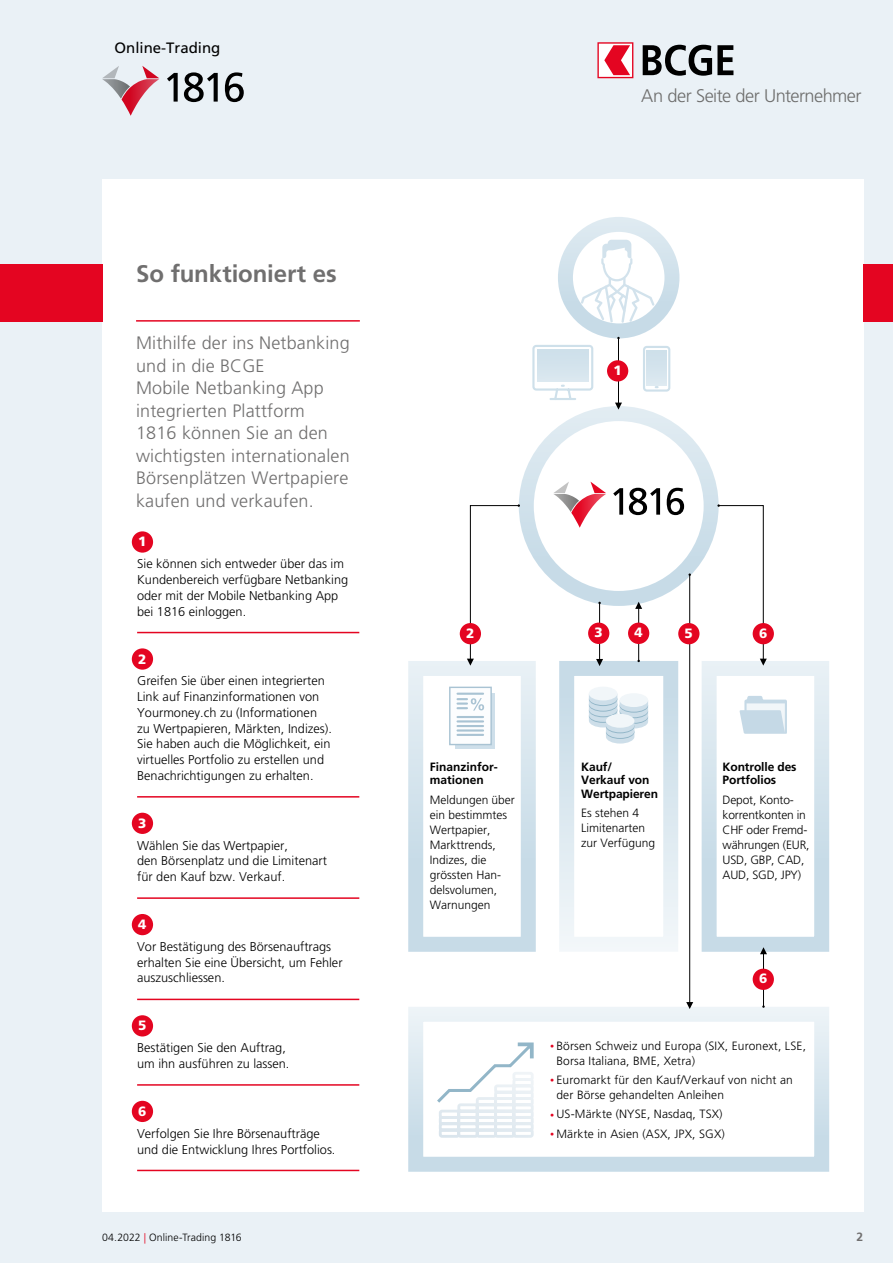
<style>
.page{position:relative;width:893px;height:1263px;background:#eaf1f6}
.page>*{position:absolute;margin:0;border:0;box-sizing:border-box;transform-origin:0 0}
.t1{font:700 24px "Frutiger LT Std";letter-spacing:-.005em;color:#706f6f}
.t2{font:300 18.15px "Frutiger";letter-spacing:-.03em;color:#6d6d6c}
.t3{font:300 18px/22.5px "Frutiger LT Std";letter-spacing:.01em;color:#706f6f}
.t4{font:15px "Frutiger LT Std";color:#000}
.t5{font:900 13.5px "Frutiger";color:#fff}
.t6{font:300 12.75px/15.8px "Frutiger LT Std";color:#000}
.t7{font:300 12px/15px "Frutiger LT Std";color:#000}
.t8{font:700 12px/13.5px "Frutiger LT Std";letter-spacing:-.01em;color:#000}
.t9{font:700 12px "Frutiger LT Std";color:#706f6f}
.t10{font:300 10.5px "Frutiger LT Std";letter-spacing:.005em;color:#000}
.s1{color:#e40521}
.s2{font-size:8.25px;color:#e40521}
</style>
<div class="page">
<div style="left:102px;top:180px;width:761px;height:1032px;background:#fff"></div>
<div style="left:408px;top:1007px;width:421px;height:165px;border:15px solid #b5d0e0"></div>
<div style="left:702px;top:661px;width:127px;height:291px;border:15px solid #b5d0e0"></div>
<div style="left:559px;top:661px;width:119px;height:291px;border:15px solid #b5d0e0"></div>
<div style="left:408px;top:661px;width:128px;height:291px;border:15px solid #b5d0e0"></div>
<div style="left:558px;top:217px;width:121px;height:121px;border:15px solid #b5d0e0;border-radius:50%"></div>
<div style="left:0;top:264px;width:102px;height:57px;background:#e40521"></div>
<div style="left:863px;top:264px;width:30px;height:57px;background:#e40521"></div>
<svg style="left:167px;top:73px;width:11px;height:29px"></svg>
<svg style="left:184px;top:72px;width:34px;height:30px"></svg>
<svg style="left:225px;top:72px;width:19px;height:30px"></svg>
<svg style="left:102px;top:66px;width:57px;height:50px"></svg>
<svg style="left:597px;top:42px;width:36px;height:36px"></svg>
<svg style="left:643px;top:45px;width:90px;height:31px"></svg>
<hr style="left:136px;top:320px;width:224px;height:2px;background:#e40521">
<hr style="left:137px;top:632px;width:222px;height:1px;background:#e40521">
<hr style="left:137px;top:796px;width:222px;height:1px;background:#e40521">
<hr style="left:137px;top:897px;width:222px;height:2px;background:#e40521">
<hr style="left:137px;top:999px;width:222px;height:1px;background:#e40521">
<hr style="left:137px;top:1084px;width:222px;height:2px;background:#e40521">
<hr style="left:137px;top:1170px;width:222px;height:1px;background:#e40521">
<div style="left:132px;top:531px;width:21px;height:22px;background:#e40521;border-radius:50%"></div>
<div style="left:132px;top:648px;width:21px;height:22px;background:#e40521;border-radius:50%"></div>
<div style="left:132px;top:813px;width:21px;height:21px;background:#e40521;border-radius:50%"></div>
<div style="left:132px;top:914px;width:21px;height:21px;background:#e40521;border-radius:50%"></div>
<div style="left:132px;top:1015px;width:21px;height:21px;background:#e40521;border-radius:50%"></div>
<div style="left:132px;top:1101px;width:21px;height:21px;background:#e40521;border-radius:50%"></div>
<svg style="left:532px;top:345px;width:62px;height:55px"></svg>
<div style="left:537px;top:350px;width:51px;height:32px;background:#d3e3ec"></div>
<div style="left:519px;top:406px;width:200px;height:200px;border:15px solid #b5d0e0;border-radius:50%"></div>
<div style="left:643px;top:346px;width:27px;height:46px;border:2px solid #b5d0e0;border-radius:3px"></div>
<div style="left:646px;top:350px;width:21px;height:35px;background:#d4e3ed"></div>
<hr style="left:618px;top:338px;width:1px;height:67px;background:#000">
<svg style="left:615px;top:402px;width:7px;height:8px"></svg>
<hr style="left:599px;top:603px;width:1px;height:59px;background:#000">
<svg style="left:596px;top:652px;width:7px;height:14px"></svg>
<hr style="left:638px;top:607px;width:1px;height:54px;background:#000">
<svg style="left:635px;top:602px;width:7px;height:14px"></svg>
<hr style="left:763px;top:952px;width:1px;height:54px;background:#000">
<svg style="left:760px;top:947px;width:7px;height:8px"></svg>
<hr style="left:689px;top:575px;width:1px;height:428px;background:#000">
<svg style="left:686px;top:995px;width:7px;height:14px"></svg>
<svg style="left:717px;top:504px;width:50px;height:162px"></svg>
<svg style="left:467px;top:504px;width:53px;height:162px"></svg>
<div style="left:607px;top:360px;width:21px;height:21px;background:#e40521;border-radius:50%"></div>
<div style="left:588px;top:623px;width:21px;height:21px;background:#e40521;border-radius:50%"></div>
<div style="left:678px;top:623px;width:21px;height:21px;background:#e40521;border-radius:50%"></div>
<div style="left:753px;top:969px;width:21px;height:21px;background:#e40521;border-radius:50%"></div>
<div style="left:753px;top:623px;width:21px;height:21px;background:#e40521;border-radius:50%"></div>
<div style="left:460px;top:623px;width:21px;height:21px;background:#e40521;border-radius:50%"></div>
<svg style="left:613px;top:488px;width:10px;height:27px"></svg>
<svg style="left:629px;top:488px;width:31px;height:27px"></svg>
<svg style="left:667px;top:488px;width:17px;height:27px"></svg>
<svg style="left:554px;top:482px;width:52px;height:46px"></svg>
<svg style="left:437px;top:1042px;width:97px;height:96px"></svg>
<div style="left:628px;top:623px;width:21px;height:21px;background:#e40521;border-radius:50%"></div>
<svg style="left:739px;top:696px;width:48px;height:38px"></svg>
<div style="left:455px;top:693px;width:40px;height:55px;background:#cedfea"></div>
<svg style="left:449px;top:686px;width:43px;height:60px"></svg>
<div style="left:589px;top:687px;width:28px;height:13px;background:#f1f6f9;border-radius:50%"></div>
<svg style="left:589px;top:693px;width:59px;height:50px"></svg>
<div style="left:606px;top:714px;width:28px;height:14px;background:#f1f6f9;border-radius:50%"></div>
<svg style="left:581px;top:240px;width:73px;height:83px"></svg>
<p class="t4" style="left:115px;top:39px;width:107px">Online-Trading</p>
<h1 class="t1" style="left:136px;top:259px;width:202px">So funktioniert es</h1>
<h3 class="t3" style="left:136px;top:332px;width:215px">Mithilfe der ins Netbanking und in die BCGE<br>Mobile Netbanking App integrierten Plattform<br>1816 können Sie an den wichtigsten internationalen<br>Börsenplätzen Wertpapiere kaufen und verkaufen.</h3>
<p class="t5" style="left:138px;top:533px;width:10px">1</p>
<p class="t6" style="left:137px;top:556px;width:213px">Sie können sich entweder über das im<br>Kundenbereich verfügbare Netbanking oder mit der Mobile Netbanking App bei 1816 einloggen.</p>
<p class="t5" style="left:138px;top:651px;width:10px">2</p>
<p class="t6" style="left:137px;top:673px;width:196px">Greifen Sie über einen integrierten Link auf Finanzinformationen von Yourmoney.ch zu (Informationen zu Wertpapieren, Märkten, Indizes).<br>Sie haben auch die Möglichkeit, ein virtuelles Portfolio zu erstellen und Benachrichtigungen zu erhalten.</p>
<p class="t5" style="left:138px;top:815px;width:10px">3</p>
<p class="t6" style="left:137px;top:838px;width:191px">Wählen Sie das Wertpapier,<br>den Börsenplatz und die Limitenart für den Kauf bzw. Verkauf.</p>
<p class="t5" style="left:138px;top:916px;width:10px">4</p>
<p class="t6" style="left:137px;top:939px;width:207px">Vor Bestätigung des Börsenauftrags erhalten Sie eine Übersicht, um Fehler auszuschliessen.</p>
<p class="t5" style="left:138px;top:1017px;width:10px">5</p>
<p class="t6" style="left:137px;top:1040px;width:154px">Bestätigen Sie den Auftrag, um ihn ausführen zu lassen.</p>
<p class="t5" style="left:138px;top:1103px;width:10px">6</p>
<p class="t6" style="left:137px;top:1126px;width:200px">Verfolgen Sie Ihre Börsenaufträge und die Entwicklung Ihres Portfolios.</p>
<p class="t10" style="left:102px;top:1232px;width:141px">04.2022 <span class="s1">|</span> Online-Trading 1816</p>
<h2 class="t2" style="left:641px;top:85px;width:222px">An der Seite der Unternehmer</h2>
<p class="t5" style="left:613px;top:362px;width:10px">1</p>
<p class="t5" style="left:594px;top:624px;width:10px">3</p>
<p class="t5" style="left:685px;top:625px;width:10px">5</p>
<p class="t5" style="left:634px;top:624px;width:10px">4</p>
<p class="t5" style="left:466px;top:625px;width:10px">2</p>
<p class="t5" style="left:759px;top:625px;width:10px">6</p>
<p class="t8" style="left:430px;top:760px;width:70px">Finanzinfor&shy;mationen</p>
<p class="t7" style="left:430px;top:792px;width:87px">Meldungen über ein bestimmtes<br>Wertpapier,<br>Markttrends,<br>Indizes, die grössten Han&shy;delsvolumen,<br>Warnungen</p>
<p class="t8" style="left:581px;top:760px;width:78px">Kauf/<br>Verkauf von<br>Wertpapieren</p>
<p class="t7" style="left:581px;top:806px;width:76px">Es stehen 4<br>Limitenarten zur Verfügung</p>
<p class="t8" style="left:723px;top:760px;width:75px">Kontrolle des<br>Portfolios</p>
<p class="t7" style="left:723px;top:792px;width:88px">Depot, Konto&shy;korrentkonten in<br>CHF oder Fremd&shy;währungen (EUR,<br>USD, GBP, CAD,<br>AUD, SGD, JPY)</p>
<p class="t5" style="left:759px;top:970px;width:10px">6</p>
<p class="t7" style="left:556px;top:1038px;width:251px;text-indent:-6px"><span class="s2">•</span> Börsen Schweiz und Europa (SIX, Euronext, LSE,<br>Borsa Italiana, BME, Xetra)</p>
<p class="t7" style="left:556px;top:1072px;width:238px;text-indent:-6px"><span class="s2">•</span> Euromarkt für den Kauf/Verkauf von nicht an der Börse gehandelten Anleihen</p>
<p class="t7" style="left:550px;top:1107px;width:174px"><span class="s2">•</span> US-Märkte (NYSE, Nasdaq, TSX)</p>
<p class="t7" style="left:550px;top:1126px;width:176px"><span class="s2">•</span> Märkte in Asien (ASX, JPX, SGX)</p>
<p class="t9" style="left:856px;top:1230px;width:8px">2</p>
</div>
